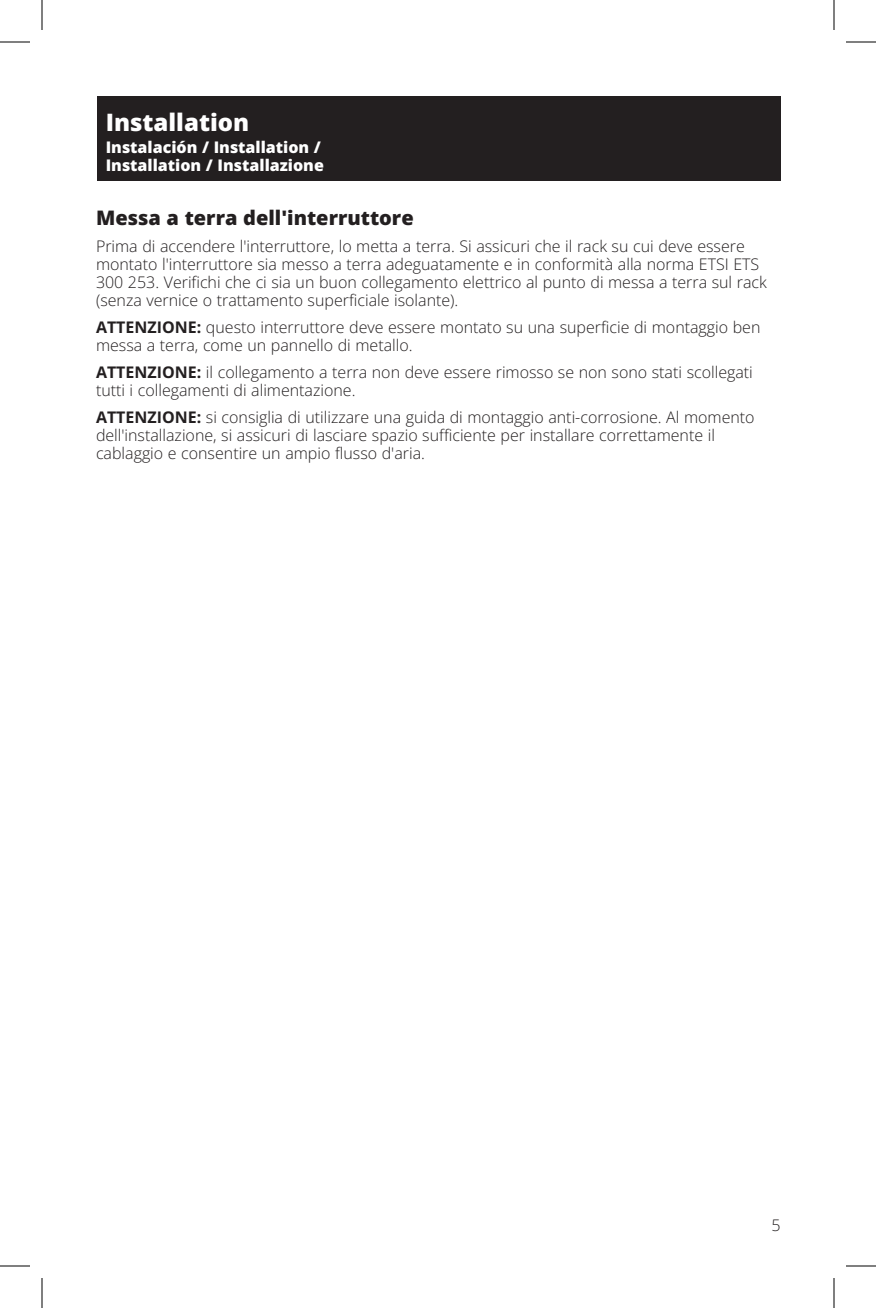
<style>
.page{position:relative;width:876px;height:1308px;background:#fff}
.page>*{position:absolute;margin:0;border:0;box-sizing:border-box;transform-origin:0 0}
.t1{font:800 24px "Open Sans";color:#fff}
.t2{font:800 20px "Open Sans";color:#231f20}
.t3{font:16px/18px "Open Sans";color:#231f20}
.t4{font:800 16px/18px "Open Sans";color:#fff}
.s1{font-weight:700}
</style>
<div class="page">
<div style="left:97px;top:96px;width:684px;height:84px;background:#231f20"></div>
<hr style="left:0;top:42px;width:30px;height:1px;background:#000">
<hr style="left:846px;top:42px;width:30px;height:1px;background:#000">
<hr style="left:0;top:1266px;width:30px;height:1px;background:#000">
<hr style="left:846px;top:1266px;width:30px;height:1px;background:#000">
<hr style="left:42px;top:0;width:1px;height:30px;background:#000">
<hr style="left:42px;top:1278px;width:1px;height:30px;background:#000">
<hr style="left:834px;top:0;width:1px;height:30px;background:#000">
<hr style="left:834px;top:1278px;width:1px;height:30px;background:#000">
<p class="t1" style="left:106px;top:106px;width:145px">Installation</p>
<p class="t4" style="left:106px;top:138px;width:220px">Instalación / Installation /<br>Installation / Installazione</p>
<p class="t2" style="left:96px;top:204px;width:319px">Messa a terra dell'interruttore</p>
<p class="t3" style="left:96px;top:236px;width:672px">Prima di accendere l'interruttore, lo metta a terra. Si assicuri che il rack su cui deve essere montato l'interruttore sia messo a terra adeguatamente e in conformità alla norma ETSI ETS 300 253. Verifichi che ci sia un buon collegamento elettrico al punto di messa a terra sul rack (senza vernice o trattamento superficiale isolante).</p>
<p class="t3" style="left:96px;top:317px;width:666px"><span class="s1">ATTENZIONE:</span> questo interruttore deve essere montato su una superficie di montaggio ben messa a terra, come un pannello di metallo.</p>
<p class="t3" style="left:96px;top:362px;width:658px"><span class="s1">ATTENZIONE:</span> il collegamento a terra non deve essere rimosso se non sono stati scollegati tutti i collegamenti di alimentazione.</p>
<p class="t3" style="left:96px;top:407px;width:660px"><span class="s1">ATTENZIONE:</span> si consiglia di utilizzare una guida di montaggio anti-corrosione. Al momento dell'installazione, si assicuri di lasciare spazio sufficiente per installare correttamente il cablaggio e consentire un ampio flusso d'aria.</p>
<p class="t3" style="left:772px;top:1216px;width:11px">5</p>
</div>
